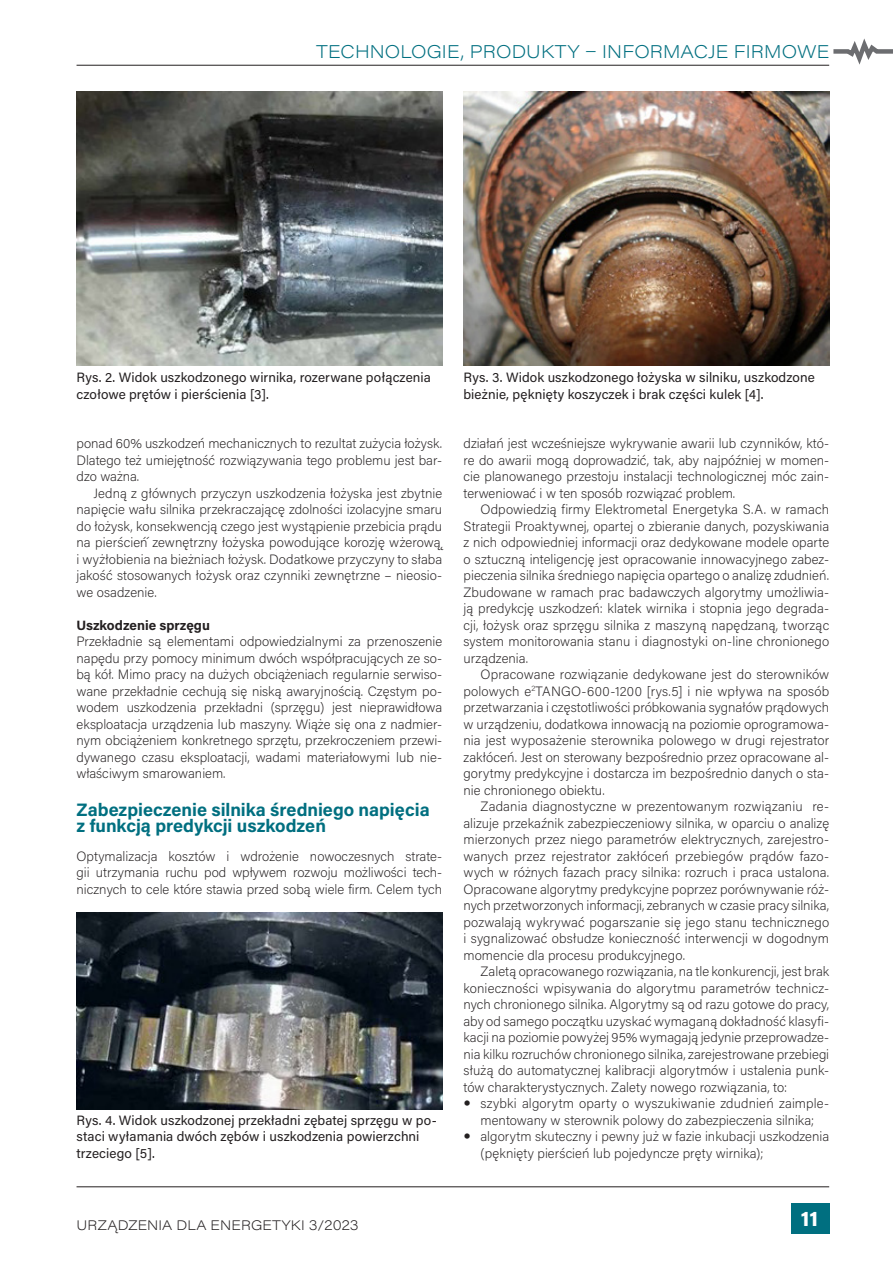
<style>
.page{position:relative;width:893px;height:1263px;background:#fff}
.page>*{position:absolute;margin:0;border:0;box-sizing:border-box;transform-origin:0 0}
.t1{font:700 21px "Acumin Pro Wide";color:#fff}
.t2{font:700 18px/16.5px "Acumin Pro";color:#006f80}
.t3{font:200 18px "Acumin Pro Wide";letter-spacing:.005em;color:#006f80}
.t4{font:200 13.5px/16.5px "Acumin Pro";letter-spacing:.005em;color:#231f20;text-align:justify}
.t5{font:13.5px/16.5px "Acumin Pro";letter-spacing:.01em;color:#231f20}
.t6{font:200 13.5px "Acumin Pro Wide";letter-spacing:.01em;color:#231f20}
.t7{font:700 13.5px "Acumin Pro";color:#231f20}
</style>
<div class="page">
<div style="left:791px;top:1204px;width:38px;height:30px;background:#006f80"></div>
<img style="left:77px;top:91px;width:365px;height:275px">
<img style="left:463px;top:91px;width:366px;height:275px">
<img style="left:77px;top:912px;width:365px;height:197px">
<hr style="left:77px;top:65px;width:752px;height:1px;background:#231f20">
<hr style="left:77px;top:1186px;width:752px;height:1px;background:#231f20">
<svg style="left:829px;top:38px;width:64px;height:28px"></svg>
<h2 class="t3" style="left:316px;top:39px;width:514px">TECHNOLOGIE, PRODUKTY – INFORMACJE FIRMOWE</h2>
<p class="t5" style="left:77px;top:369px;width:356px">Rys. 2. Widok uszkodzonego wirnika, rozerwane połączenia czołowe prętów i pierścienia [3].</p>
<p class="t5" style="left:463px;top:369px;width:353px">Rys. 3. Widok uszkodzonego łożyska w silniku, uszkodzone bieżnie, pęknięty koszyczek i brak części kulek [4].</p>
<p class="t4" style="left:77px;top:435px;width:367px">ponad 60% uszkodzeń mechanicznych to rezultat zużycia łożysk.<br>Dlatego też umiejętność rozwiązywania tego problemu jest bar&shy;dzo ważna.</p>
<p class="t4" style="left:77px;top:484px;width:370px;text-align:left;text-indent:17px">Jedną z głównych przyczyn uszkodzenia łożyska jest zbytnie napięcie wału silnika przekraczającę zdolności izolacyjne smaru do łożysk, konsekwencją czego jest wystąpienie przebicia prądu na pierścień́ zewnętrzny łożyska powodujące korozję wżerową̨ i wyżłobienia na bieżniach łożysk. Dodatkowe przyczyny to słaba jakość stosowanych łożysk oraz czynniki zewnętrzne – nieosio&shy;we osadzenie.</p>
<p class="t7" style="left:77px;top:615px;width:135px">Uszkodzenie sprzęgu</p>
<p class="t4" style="left:77px;top:633px;width:367px">Przekładnie są elementami odpowiedzialnymi za przenoszenie napędu przy pomocy minimum dwóch współpracujących ze so&shy;bą kół. Mimo pracy na dużych obciążeniach regularnie serwiso&shy;wane przekładnie cechują się niską awaryjnością. Częstym po&shy;wodem uszkodzenia przekładni (sprzęgu) jest nieprawidłowa eksploatacja urządzenia lub maszyny. Wiąże się ona z nadmier&shy;nym obciążeniem konkretnego sprzętu, przekroczeniem przewi&shy;dywanego czasu eksploatacji, wadami materiałowymi lub nie&shy;właściwym smarowaniem.</p>
<h2 class="t2" style="left:77px;top:800px;width:355px">Zabezpieczenie silnika średniego napięcia z funkcją predykcji uszkodzeń</h2>
<p class="t4" style="left:77px;top:847px;width:367px">Optymalizacja kosztów i wdrożenie nowoczesnych strate&shy;gii utrzymania ruchu pod wpływem rozwoju możliwości tech&shy;nicznych to cele które stawia przed sobą wiele firm. Celem tych</p>
<p class="t5" style="left:77px;top:1111px;width:362px">Rys. 4. Widok uszkodzonej przekładni zębatej sprzęgu w po&shy;staci wyłamania dwóch zębów i uszkodzenia powierzchni trzeciego [5].</p>
<p class="t4" style="left:463px;top:435px;width:367px">działań jest wcześniejsze wykrywanie awarii lub czynników, któ&shy;re do awarii mogą doprowadzić, tak, aby najpóźniej w momen&shy;cie planowanego przestoju instalacji technologicznej móc zain&shy;terweniować i w ten sposób rozwiązać problem.</p>
<p class="t4" style="left:463px;top:501px;width:367px;text-indent:17px">Odpowiedzią firmy Elektrometal Energetyka S.A. w ramach Strategii Proaktywnej, opartej o zbieranie danych, pozyskiwania z nich odpowiedniej informacji oraz dedykowane modele oparte o sztuczną inteligencję jest opracowanie innowacyjnego zabez&shy;pieczenia silnika średniego napięcia opartego o analizę zdudnień.<br>Zbudowane w ramach prac badawczych algorytmy umożliwia&shy;ją predykcję uszkodzeń: klatek wirnika i stopnia jego degrada&shy;cji, łożysk oraz sprzęgu silnika z maszyną napędzaną, tworząc system monitorowania stanu i diagnostyki on-line chronionego urządzenia.</p>
<p class="t4" style="left:463px;top:666px;width:367px;text-indent:17px">Opracowane rozwiązanie dedykowane jest do sterowników polowych e<sup>2</sup>TANGO-600-1200 [rys.5] i nie wpływa na sposób przetwarzania i częstotliwości próbkowania sygnałów prądowych w urządzeniu, dodatkowa innowacją na poziomie oprogramowa&shy;nia jest wyposażenie sterownika polowego w drugi rejestrator zakłóceń. Jest on sterowany bezpośrednio przez opracowane al&shy;gorytmy predykcyjne i dostarcza im bezpośrednio danych o sta&shy;nie chronionego obiektu.</p>
<p class="t4" style="left:463px;top:798px;width:367px;text-indent:17px">Zadania diagnostyczne w prezentowanym rozwiązaniu re&shy;alizuje przekaźnik zabezpieczeniowy silnika, w oparciu o analizę mierzonych przez niego parametrów elektrycznych, zarejestro&shy;wanych przez rejestrator zakłóceń przebiegów prądów fazo&shy;wych w różnych fazach pracy silnika: rozruch i praca ustalona.<br>Opracowane algorytmy predykcyjne poprzez porównywanie róż&shy;nych przetworzonych informacji, zebranych w czasie pracy silnika, pozwalają wykrywać pogarszanie się jego stanu technicznego i sygnalizować obsłudze konieczność interwencji w dogodnym momencie dla procesu produkcyjnego.</p>
<p class="t4" style="left:463px;top:963px;width:367px;text-indent:17px">Zaletą opracowanego rozwiązania, na tle konkurencji, jest brak konieczności wpisywania do algorytmu parametrów technicz&shy;nych chronionego silnika. Algorytmy są od razu gotowe do pracy, aby od samego początku uzyskać wymaganą dokładność klasyfi&shy;kacji na poziomie powyżej 95% wymagają jedynie przeprowadze&shy;nia kilku rozruchów chronionego silnika, zarejestrowane przebiegi służą do automatycznej kalibracji algorytmów i ustalenia punk&shy;tów charakterystycznych. Zalety nowego rozwiązania, to:</p>
<p class="t4" style="left:480px;top:1094px;width:350px;text-align:left">szybki algorytm oparty o wyszukiwanie zdudnień zaimple&shy;mentowany w sterownik polowy do zabezpieczenia silnika; algorytm skuteczny i pewny już w fazie inkubacji uszkodzenia (pęknięty pierścień lub pojedyncze pręty wirnika);</p>
<p class="t6" style="left:77px;top:1216px;width:284px">URZĄDZENIA DLA ENERGETYKI 3/2023</p>
<h1 class="t1" style="left:801px;top:1204px;width:19px">11</h1>
</div>
